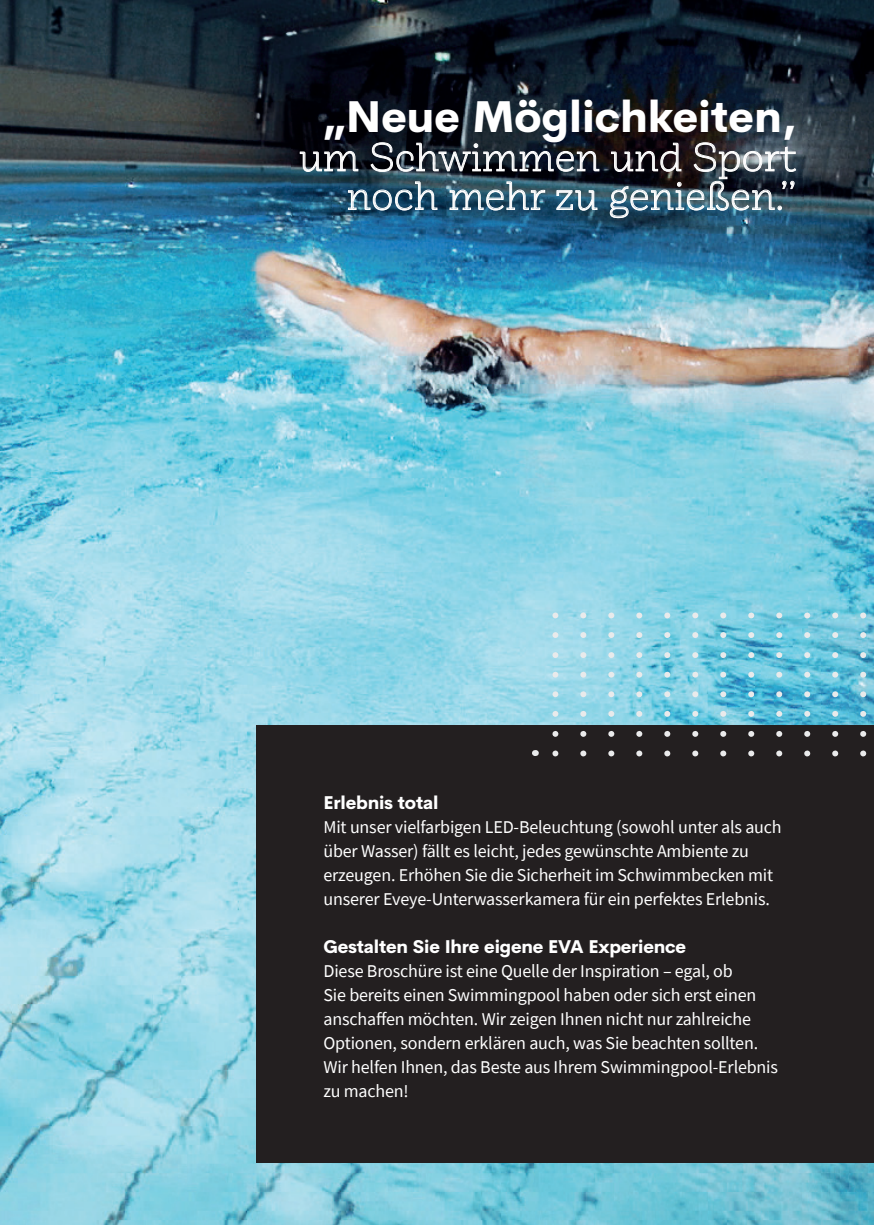
<style>
.page{position:relative;width:874px;height:1225px;background:#fff}
.page>*{position:absolute;margin:0;border:0;box-sizing:border-box;transform-origin:0 0}
.t1{font:800 43.2px "Cerebri Sans";color:#fff}
.t2{font:200 37.6px/38.6px "Monroe";color:#fff;text-align:right}
.t3{font:18px/24px "Source Sans Pro";letter-spacing:-.01em;color:#fff}
.t4{font:800 18px "Cerebri Sans";letter-spacing:-.01em;color:#fff}
</style>
<div class="page">
<img style="left:0;top:0;width:873px;height:1225px">
<img style="left:291px;top:92px;width:512px;height:134px">
<div style="left:257px;top:726px;width:616px;height:437px;background:#231f20"></div>
<svg style="left:534px;top:612px;width:340px;height:147px"></svg>
<h1 class="t1" style="left:322px;top:81px;width:475px">„Neue Möglichkeiten,</h1>
<h2 class="t2" style="left:299px;top:139px;width:498px">um Schwimmen und Sport noch mehr zu genießen.’’</h2>
<p class="t4" style="left:323px;top:788px;width:116px">Erlebnis total</p>
<p class="t3" style="left:323px;top:815px;width:459px">Mit unser vielfarbigen LED-Beleuchtung (sowohl unter als auch über Wasser) fällt es leicht, jedes gewünschte Ambiente zu erzeugen. Erhöhen Sie die Sicherheit im Schwimmbecken mit unserer Eveye-Unterwasserkamera für ein perfektes Erlebnis.</p>
<p class="t4" style="left:323px;top:932px;width:364px">Gestalten Sie Ihre eigene EVA Experience</p>
<p class="t3" style="left:323px;top:959px;width:456px">Diese Broschüre ist eine Quelle der Inspiration – egal, ob<br>Sie bereits einen Swimmingpool haben oder sich erst einen anschaffen möchten. Wir zeigen Ihnen nicht nur zahlreiche Optionen, sondern erklären auch, was Sie beachten sollten.<br>Wir helfen Ihnen, das Beste aus Ihrem Swimmingpool-Erlebnis zu machen!</p>
</div>
